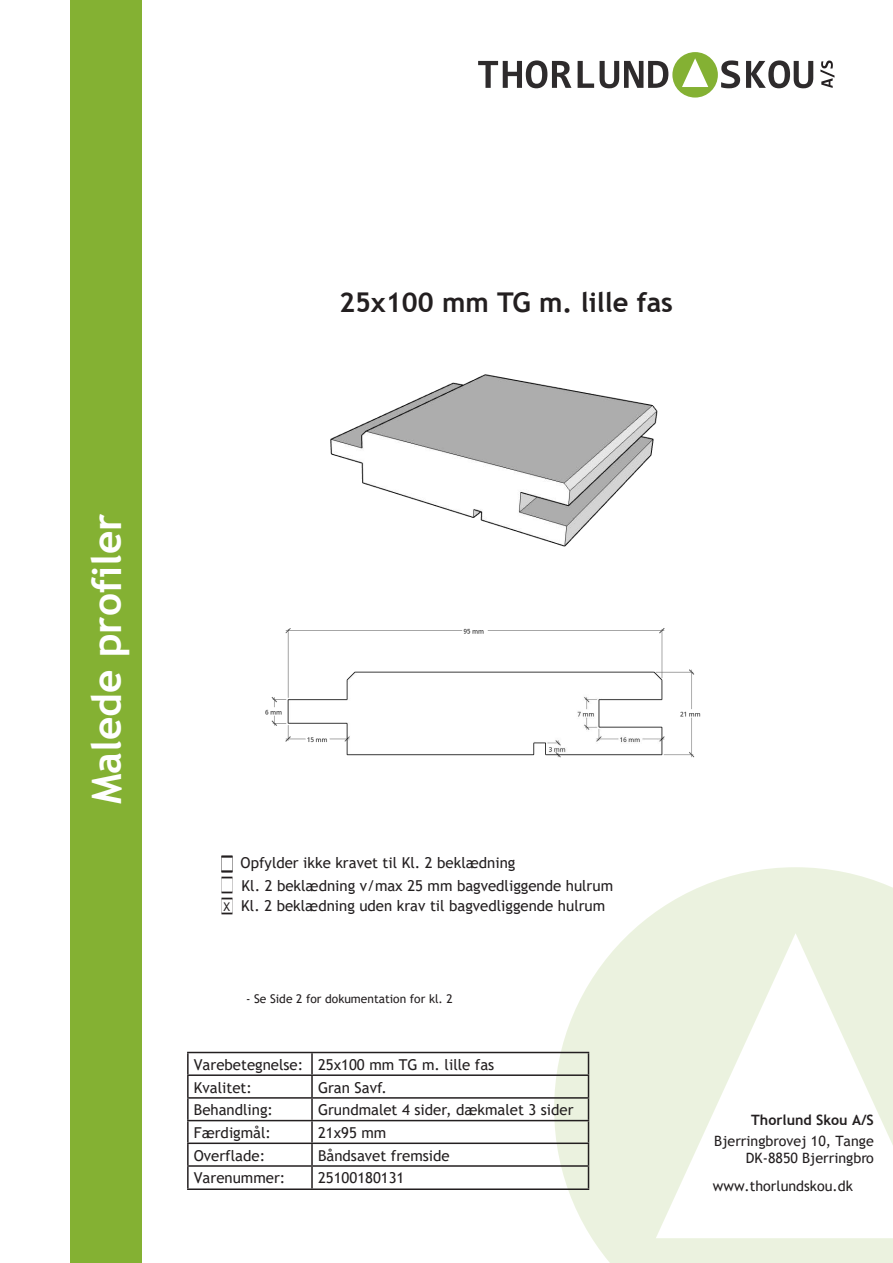
<style>
.page{position:relative;width:893px;height:1263px;background:#fff}
.page>*{position:absolute;margin:0;border:0;box-sizing:border-box;transform-origin:0 0}
.t1{font:700 40.65px "Trebuchet MS";color:#fff}
.t2{font:700 27.15px "Trebuchet MS";color:#231f20}
.t3{font:15px/22.6px "Trebuchet MS";color:#231f20}
.t4{font:14.25px/17.1px "Trebuchet MS";color:#231f20;text-align:right}
.t5{font:700 14.25px "Trebuchet MS";color:#231f20}
.t6{font:12px "Trebuchet MS";color:#231f20}
</style>
<div class="page">
<svg style="left:554px;top:867px;width:339px;height:396px;fill:#ebf2df"></svg>
<svg style="left:656px;top:933px;width:237px;height:305px"></svg>
<div style="left:70px;top:0;width:71px;height:1263px;background:#84b133"></div>
<div style="left:672px;top:52px;width:46px;height:46px;background:#84b133;border-radius:50%"></div>
<svg style="left:478px;top:60px;width:93px;height:28px"></svg>
<svg style="left:578px;top:61px;width:16px;height:27px"></svg>
<svg style="left:600px;top:61px;width:68px;height:27px"></svg>
<svg style="left:721px;top:60px;width:19px;height:28px"></svg>
<svg style="left:746px;top:60px;width:67px;height:28px"></svg>
<svg style="left:820px;top:61px;width:14px;height:27px"></svg>
<svg style="left:682px;top:58px;width:26px;height:29px"></svg>
<hr style="left:187px;top:1052px;width:125px;height:1px;background:#231f20">
<hr style="left:187px;top:1053px;width:2px;height:21px;background:#231f20">
<hr style="left:312px;top:1052px;width:277px;height:1px;background:#231f20">
<hr style="left:311px;top:1053px;width:2px;height:21px;background:#231f20">
<hr style="left:187px;top:1074px;width:125px;height:2px;background:#231f20">
<hr style="left:187px;top:1076px;width:2px;height:21px;background:#231f20">
<hr style="left:312px;top:1074px;width:277px;height:2px;background:#231f20">
<hr style="left:311px;top:1076px;width:2px;height:21px;background:#231f20">
<hr style="left:187px;top:1097px;width:125px;height:2px;background:#231f20">
<hr style="left:187px;top:1099px;width:2px;height:21px;background:#231f20">
<hr style="left:312px;top:1097px;width:277px;height:2px;background:#231f20">
<hr style="left:311px;top:1099px;width:2px;height:21px;background:#231f20">
<hr style="left:187px;top:1120px;width:125px;height:1px;background:#231f20">
<hr style="left:187px;top:1121px;width:2px;height:21px;background:#231f20">
<hr style="left:312px;top:1120px;width:277px;height:1px;background:#231f20">
<hr style="left:311px;top:1121px;width:2px;height:21px;background:#231f20">
<hr style="left:187px;top:1142px;width:125px;height:2px;background:#231f20">
<hr style="left:187px;top:1144px;width:2px;height:21px;background:#231f20">
<hr style="left:312px;top:1142px;width:277px;height:2px;background:#231f20">
<hr style="left:311px;top:1144px;width:2px;height:21px;background:#231f20">
<hr style="left:187px;top:1165px;width:125px;height:2px;background:#231f20">
<hr style="left:187px;top:1167px;width:2px;height:21px;background:#231f20">
<hr style="left:312px;top:1165px;width:277px;height:2px;background:#231f20">
<hr style="left:311px;top:1167px;width:2px;height:21px;background:#231f20">
<svg style="left:588px;top:1053px;width:1px;height:135px"></svg>
<hr style="left:187px;top:1188px;width:125px;height:2px;background:#231f20">
<hr style="left:312px;top:1188px;width:277px;height:2px;background:#231f20">
<svg style="left:221px;top:856px;width:12px;height:58px"></svg>
<img style="left:265px;top:628px;width:436px;height:130px">
<img style="left:330px;top:374px;width:328px;height:173px">
<h2 class="t2" style="left:339px;top:286px;width:335px">25x100 mm TG m. lille fas</h2>
<h1 class="t1" style="left:81px;top:804px;width:292px;rotate:-90deg">Malede profiler</h1>
<p class="t6" style="left:223px;top:899px;width:8px">X</p>
<p class="t3" style="left:241px;top:850px;width:374px;line-height:23.4px">Opfylder ikke kravet til Kl. 2 beklædning<br>Kl. 2 beklædning v/max 25 mm bagvedliggende hulrum</p>
<p class="t3" style="left:241px;top:894px;width:365px">Kl. 2 beklædning uden krav til bagvedliggende hulrum</p>
<p class="t6" style="left:246px;top:992px;width:208px">- Se Side 2 for dokumentation for kl. 2</p>
<p class="t3" style="left:194px;top:1053px;width:302px">Varebetegnelse: 25x100 mm TG m. lille fas<br>Kvalitet:</p>
<p class="t3" style="left:318px;top:1076px;width:70px">Gran Savf.</p>
<p class="t3" style="left:194px;top:1098px;width:81px">Behandling:</p>
<p class="t3" style="left:318px;top:1098px;width:257px">Grundmalet 4 sider, dækmalet 3 sider</p>
<p class="t3" style="left:194px;top:1121px;width:79px">Færdigmål:</p>
<p class="t3" style="left:318px;top:1121px;width:70px">21x95 mm</p>
<p class="t3" style="left:194px;top:1144px;width:73px">Overflade:</p>
<p class="t3" style="left:318px;top:1144px;width:133px">Båndsavet fremside</p>
<p class="t3" style="left:194px;top:1166px;width:93px">Varenummer:</p>
<p class="t3" style="left:318px;top:1166px;width:88px">25100180131</p>
<p class="t5" style="left:751px;top:1111px;width:124px">Thorlund Skou A/S</p>
<p class="t4" style="left:714px;top:1132px;width:161px">Bjerringbrovej 10, Tange<br>DK-8850 Bjerringbro</p>
<p class="t4" style="left:713px;top:1177px;width:142px">www.thorlundskou.dk</p>
</div>
